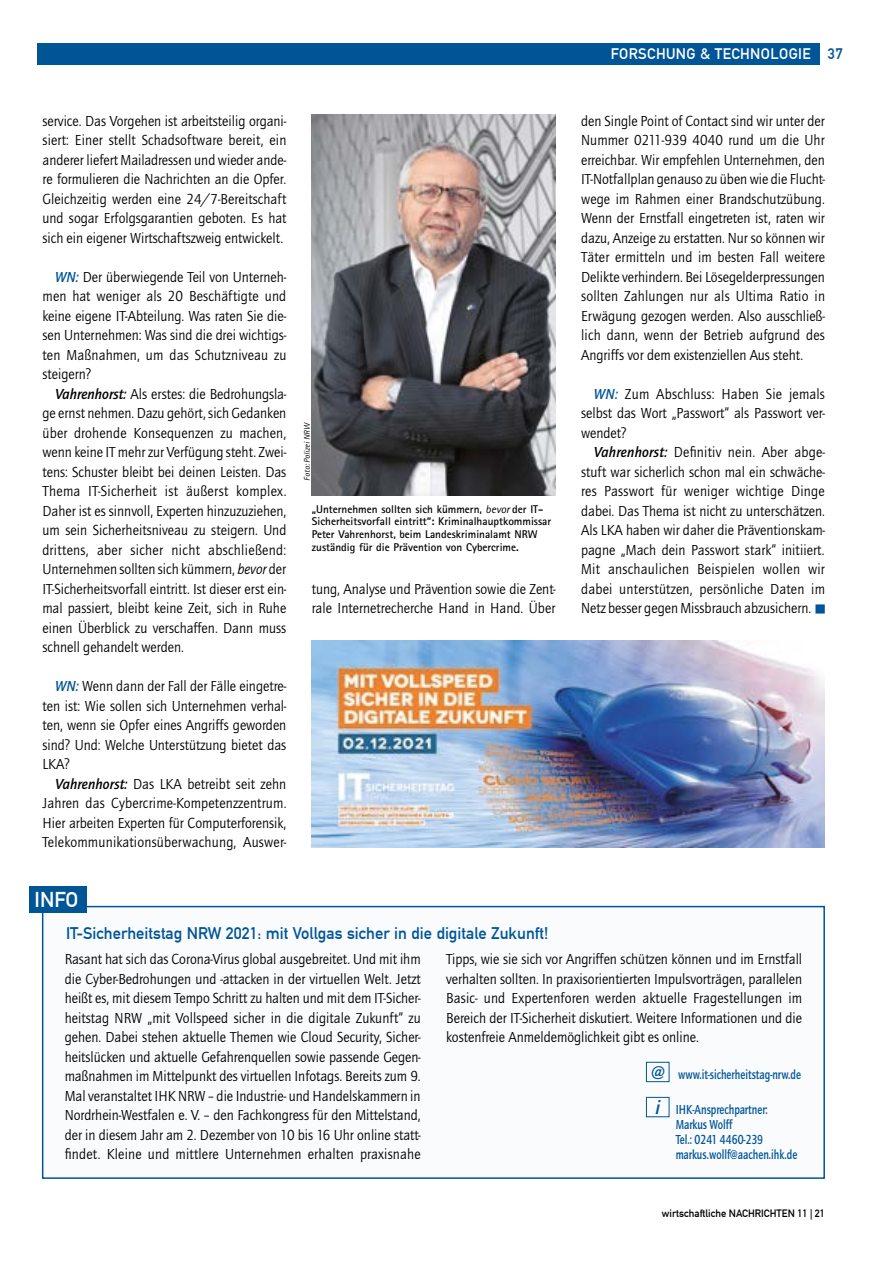
<style>
.page{position:relative;width:893px;height:1263px;background:#fff}
.page>*{position:absolute;margin:0;border:0;box-sizing:border-box;transform-origin:0 0}
.Info{font:21px "DIN1451 Com Mittelschrift";color:#fff}
.Logo_Info{font:italic 500 19.5px "Quay Sans ITC Std";color:#005597}
.Info_Headline{font:16.5px "DIN1451 Com Mittelschrift";color:#005597}
.Interview_Antwort{font:15px/19.5px "Quay Sans ITC Std";color:#000;text-align:justify;scale:.95 1}
.Grundtext_Inhalt{font:15px/19.5px "Quay Sans ITC Std";color:#000;text-align:justify;scale:.95 1}
.Interview_Frage{font:15px/19.5px "Quay Sans ITC Std";color:#000;text-align:justify;scale:.95 1}
.t1{font:15px "DIN1451 Com Mittelschrift";letter-spacing:.025em;color:#fff}
.Onlinehinweis{font:500 13.5px "Quay Sans ITC Std";color:#005597;scale:.8 1}
.t2{font:700 11.25px/12.8px "Rotis Sans Serif Std";color:#000}
.t3{font:10.5px "DIN1451 Com Mittelschrift";color:#000}
.Fotoverweis{font:italic 8.25px "Rotis Sans Serif Std";color:#000}
.s1{font-weight:500;font-style:italic;color:#005597}
.s2{font-weight:500;font-style:italic}
.s3{font-style:italic}
.s4{font-weight:400;font-style:italic}
.s5{color:#005597}
</style>
<div class="page">
<div style="left:37px;top:43px;width:782px;height:22px;background:#005597"></div>
<img style="left:312px;top:115px;width:244px;height:380px">
<div style="left:43px;top:906px;width:781px;height:272px;background:#fafbfd"></div>
<div style="left:646px;top:1062px;width:23px;height:20px;border:1px solid #005597"></div>
<div style="left:646px;top:1097px;width:23px;height:20px;border:1px solid #005597"></div>
<div style="left:42px;top:906px;width:783px;height:273px;border:2px solid #005597"></div>
<div style="left:29px;top:886px;width:57px;height:27px;background:#005597"></div>
<img style="left:312px;top:640px;width:513px;height:207px">
<p class="Interview_Antwort" style="left:43px;top:111px;width:258px">service. Das Vorgehen ist arbeitsteilig organi&shy;siert: Einer stellt Schadsoftware bereit, ein anderer liefert Mailadressen und wieder ande&shy;re formulieren die Nachrichten an die Opfer.<br>Gleichzeitig werden eine 24/7-Bereitschaft und sogar Erfolgsgarantien geboten. Es hat sich ein eigener Wirtschaftszweig entwickelt.</p>
<p class="Interview_Frage" style="left:43px;top:267px;width:258px;text-indent:13px"><span class="s1">WN:</span> Der überwiegende Teil von Unterneh&shy;men hat weniger als 20 Beschäftigte und keine eigene IT-Abteilung. Was raten Sie die&shy;sen Unternehmen: Was sind die drei wichtigs&shy;ten Maßnahmen, um das Schutzniveau zu steigern?</p>
<p class="Interview_Antwort" style="left:43px;top:384px;width:258px;text-indent:13px"><span class="s2">Vahrenhorst:</span> Als erstes: die Bedrohungsla&shy;ge ernst nehmen. Dazu gehört, sich Gedanken über drohende Konsequenzen zu machen, wenn keine IT mehr zur Verfügung steht. Zwei&shy;tens: Schuster bleibt bei deinen Leisten. Das Thema IT-Sicherheit ist äußerst komplex.<br>Daher ist es sinnvoll, Experten hinzuzuziehen, um sein Sicherheitsniveau zu steigern. Und drittens, aber sicher nicht abschließend:<br>Unternehmen sollten sich kümmern, <span class="s3">bevor</span> der IT-Sicherheitsvorfall eintritt. Ist dieser erst ein&shy;mal passiert, bleibt keine Zeit, sich in Ruhe einen Überblick zu verschaffen. Dann muss schnell gehandelt werden.</p>
<p class="Interview_Frage" style="left:43px;top:677px;width:258px;text-indent:13px"><span class="s1">WN:</span> Wenn dann der Fall der Fälle eingetre&shy;ten ist: Wie sollen sich Unternehmen verhal&shy;ten, wenn sie Opfer eines Angriffs geworden sind? Und: Welche Unterstützung bietet das LKA?</p>
<p class="Interview_Antwort" style="left:43px;top:774px;width:258px;text-indent:13px"><span class="s2">Vahrenhorst:</span> Das LKA betreibt seit zehn Jahren das Cybercrime-Kompetenzzentrum.<br>Hier arbeiten Experten für Computerforensik, Telekommunikationsüberwachung, Auswer-</p>
<p class="Fotoverweis" style="left:302px;top:480px;width:59px;rotate:-90deg">Foto: Polizei NRW</p>
<p class="t2" style="left:312px;top:502px;width:241px">„Unternehmen sollten sich kümmern, <span class="s4">bevor</span> der IT-Sicherheitsvorfall eintritt“: Kriminalhauptkommissar Peter Vahrenhorst, beim Landeskriminalamt NRW zuständig für die Prävention von Cybercrime.</p>
<p class="Interview_Antwort" style="left:312px;top:579px;width:258px">tung, Analyse und Prävention sowie die Zent&shy;rale Internetrecherche Hand in Hand. Über</p>
<p class="Info" style="left:35px;top:887px;width:45px">INFO</p>
<h1 class="Info_Headline" style="left:66px;top:923px;width:484px">IT-Sicherheitstag NRW 2021: mit Vollgas sicher in die digitale Zukunft!</h1>
<p class="t1" style="left:611px;top:45px;width:233px">FORSCHUNG &amp; TECHNOLOGIE <span class="s5">37</span></p>
<p class="Interview_Antwort" style="left:581px;top:111px;width:258px">den Single Point of Contact sind wir unter der Nummer 0211-939 4040 rund um die Uhr erreichbar. Wir empfehlen Unternehmen, den IT-Notfallplan genauso zu üben wie die Flucht&shy;wege im Rahmen einer Brandschutzübung.<br>Wenn der Ernstfall eingetreten ist, raten wir dazu, Anzeige zu erstatten. Nur so können wir Täter ermitteln und im besten Fall weitere Delikte verhindern. Bei Lösegelderpressungen sollten Zahlungen nur als Ultima Ratio in Erwägung gezogen werden. Also ausschließ&shy;lich dann, wenn der Betrieb aufgrund des Angriffs vor dem existenziellen Aus steht.</p>
<p class="Interview_Frage" style="left:581px;top:384px;width:258px;text-indent:13px"><span class="s1">WN:</span> Zum Abschluss: Haben Sie jemals selbst das Wort „Passwort“ als Passwort ver&shy;wendet?</p>
<p class="Interview_Antwort" style="left:581px;top:443px;width:258px;text-indent:13px"><span class="s2">Vahrenhorst:</span> Definitiv nein. Aber abge&shy;stuft war sicherlich schon mal ein schwäche&shy;res Passwort für weniger wichtige Dinge dabei. Das Thema ist nicht zu unterschätzen.<br>Als LKA haben wir daher die Präventionskam&shy;pagne „Mach dein Passwort stark“ initiiert.<br>Mit anschaulichen Beispielen wollen wir dabei unterstützen, persönliche Daten im Netz besser gegen Missbrauch abzusichern. <sup>▄</sup></p>
<p class="Grundtext_Inhalt" style="left:65px;top:950px;width:376px">Rasant hat sich das Corona-Virus global ausgebreitet. Und mit ihm die Cyber-Bedrohungen und -attacken in der virtuellen Welt. Jetzt heißt es, mit diesem Tempo Schritt zu halten und mit dem IT-Sicher&shy;heitstag NRW „mit Vollspeed sicher in die digitale Zukunft“ zu gehen. Dabei stehen aktuelle Themen wie Cloud Security, Sicher&shy;heitslücken und aktuelle Gefahrenquellen sowie passende Gegen&shy;maßnahmen im Mittelpunkt des virtuellen Infotags. Bereits zum 9.<br>Mal veranstaltet IHK NRW – die Industrie- und Handelskammern in Nordrhein-Westfalen e. V. – den Fachkongress für den Mittelstand, der in diesem Jahr am 2. Dezember von 10 bis 16 Uhr online statt&shy;findet. Kleine und mittlere Unternehmen erhalten praxisnahe</p>
<p class="Grundtext_Inhalt" style="left:446px;top:950px;width:376px">Tipps, wie sie sich vor Angriffen schützen können und im Ernstfall verhalten sollten. In praxisorientierten Impulsvorträgen, parallelen Basic- und Expertenforen werden aktuelle Fragestellungen im Bereich der IT-Sicherheit diskutiert. Weitere Informationen und die kostenfreie Anmeldemöglichkeit gibt es online.</p>
<p class="Logo_Info" style="left:651px;top:1061px;width:15px">@</p>
<p class="Onlinehinweis" style="left:678px;top:1067px;width:155px">www.it-sicherheitstag-nrw.de</p>
<p class="Logo_Info" style="left:655px;top:1096px;width:6px">i</p>
<p class="Onlinehinweis" style="left:676px;top:1102px;width:117px">IHK-Ansprechpartner:</p>
<p class="Onlinehinweis" style="left:676px;top:1117px;width:73px">Markus Wolff</p>
<p class="Onlinehinweis" style="left:676px;top:1132px;width:111px">Tel.: 0241 4460-239</p>
<p class="Onlinehinweis" style="left:676px;top:1147px;width:153px">markus.wollf@aachen.ihk.de</p>
<p class="t3" style="left:662px;top:1207px;width:164px">wirtschaftliche NACHRICHTEN 11 | 21</p>
</div>
